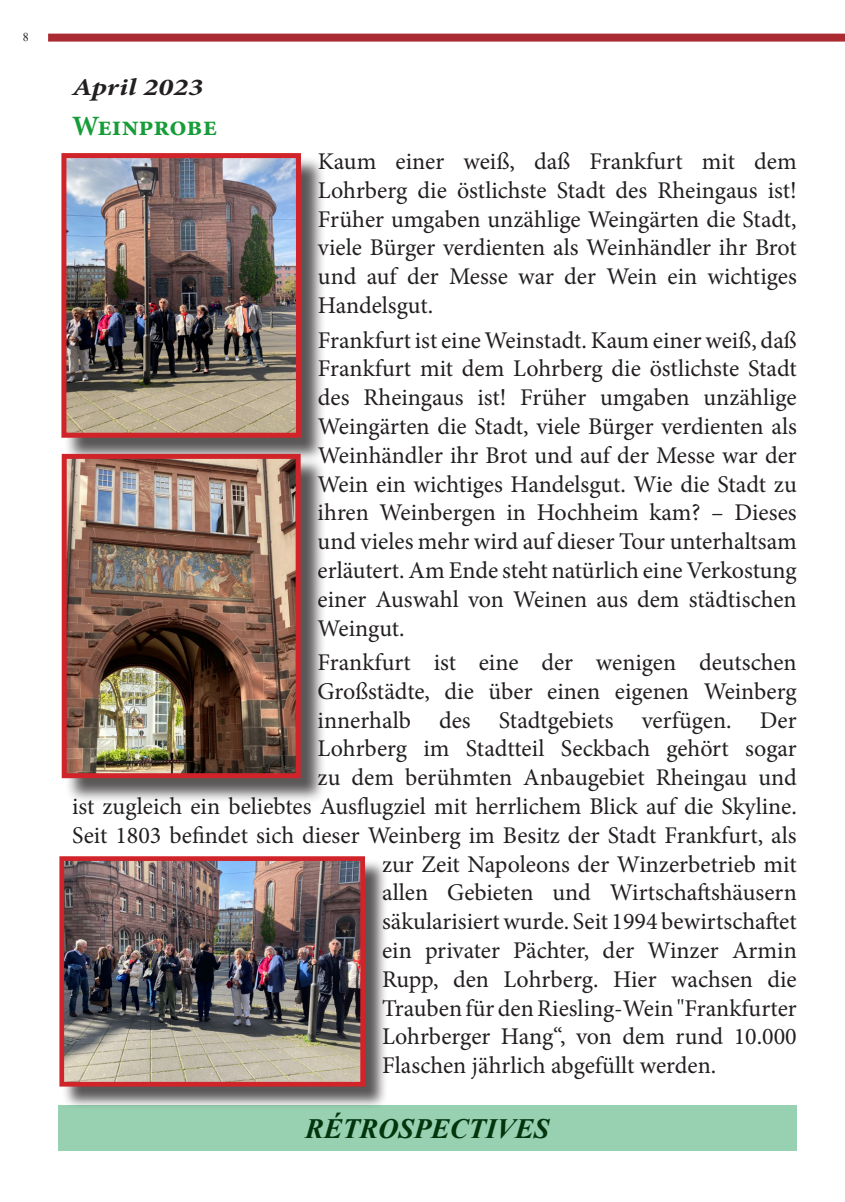
<style>
.page{position:relative;width:845px;height:1202px;background:#fff}
.page>*{position:absolute;margin:0;border:0;box-sizing:border-box;transform-origin:0 0}
.t1{font:italic 700 28px "Times New Roman";color:#03350d}
.t2{font:700 28px "Minion Pro";letter-spacing:-.005em;color:#179d38}
.t3{font:italic 700 24.2px "Minion Pro";color:#231f20;scale:1.25 1}
.t4{font:24px/28.8px "Minion Pro";color:#231f20;text-align:justify}
.t5{font:12px "Times New Roman";color:#231f20}
</style>
<div class="page">
<div style="left:48px;top:34px;width:797px;height:8px;background:#ab2b32"></div>
<div style="left:58px;top:1106px;width:739px;height:45px;background:#97d1b2"></div>
<div style="left:64px;top:156px;width:262px;height:307px;background:#231f20;opacity:.75"></div>
<img style="left:67px;top:159px;width:228px;height:273px">
<div style="left:61px;top:153px;width:240px;height:285px;border:5px solid #d1232a"></div>
<div style="left:64px;top:457px;width:262px;height:346px;background:#231f20;opacity:.75"></div>
<img style="left:68px;top:460px;width:227px;height:312px">
<div style="left:62px;top:454px;width:239px;height:324px;border:5px solid #d1232a"></div>
<div style="left:62px;top:859px;width:326px;height:251px;background:#231f20;opacity:.75"></div>
<img style="left:65px;top:862px;width:294px;height:218px">
<div style="left:59px;top:856px;width:306px;height:230px;border:5px solid #d1232a"></div>
<p class="t5" style="left:23px;top:28px;width:7px">8</p>
<p class="t3" style="left:72px;top:70px;width:106px">April 2023</p>
<p class="t2" style="left:72px;top:106px;width:147px">Weinprobe</p>
<p class="t4" style="left:318px;top:147px;width:480px">Kaum einer weiß, daß Frankfurt mit dem Lohrberg die östlichste Stadt des Rheingaus ist!<br>Früher umgaben unzählige Weingärten die Stadt, viele Bürger verdienten als Weinhändler ihr Brot und auf der Messe war der Wein ein wichtiges Handelsgut.</p>
<p class="t4" style="left:318px;top:326px;width:481px">Frankfurt ist eine Weinstadt. Kaum einer weiß, daß Frankfurt mit dem Lohrberg die östlichste Stadt des Rheingaus ist! Früher umgaben unzählige Weingärten die Stadt, viele Bürger verdienten als Weinhändler ihr Brot und auf der Messe war der Wein ein wichtiges Handelsgut. Wie die Stadt zu ihren Weinbergen in Hochheim kam? – Dieses und vieles mehr wird auf dieser Tour unterhaltsam erläutert. Am Ende steht natürlich eine Verkostung einer Auswahl von Weinen aus dem städtischen Weingut.</p>
<p class="t4" style="left:318px;top:648px;width:480px">Frankfurt ist eine der wenigen deutschen</p>
<p class="t4" style="left:318px;top:677px;width:480px">Großstädte, die über einen eigenen Weinberg</p>
<p class="t4" style="left:318px;top:706px;width:480px">innerhalb des Stadtgebiets verfügen. Der</p>
<p class="t4" style="left:318px;top:734px;width:481px">Lohrberg im Stadtteil Seckbach gehört sogar</p>
<p class="t4" style="left:318px;top:763px;width:480px">zu dem berühmten Anbaugebiet Rheingau und</p>
<p class="t4" style="left:72px;top:792px;width:726px">ist zugleich ein beliebtes Ausflugziel mit herrlichem Blick auf die Skyline.</p>
<p class="t4" style="left:72px;top:821px;width:726px">Seit 1803 befindet sich dieser Weinberg im Besitz der Stadt Frankfurt, als</p>
<p class="t4" style="left:382px;top:850px;width:416px">zur Zeit Napoleons der Winzerbetrieb mit</p>
<p class="t4" style="left:382px;top:878px;width:416px">allen Gebieten und Wirtschaftshäusern</p>
<p class="t4" style="left:382px;top:907px;width:416px">säkularisiert wurde. Seit 1994 bewirtschaftet</p>
<p class="t4" style="left:382px;top:936px;width:416px">ein privater Pächter, der Winzer Armin</p>
<p class="t4" style="left:382px;top:965px;width:416px">Rupp, den Lohrberg. Hier wachsen die</p>
<p class="t4" style="left:382px;top:994px;width:416px">Trauben für den Riesling-Wein "Frankfurter</p>
<p class="t4" style="left:382px;top:1022px;width:416px">Lohrberger Hang“, von dem rund 10.000</p>
<p class="t4" style="left:382px;top:1051px;width:336px">Flaschen jährlich abgefüllt werden.</p>
<p class="t1" style="left:305px;top:1109px;width:246px">RÉTROSPEC TIVES</p>
</div>
